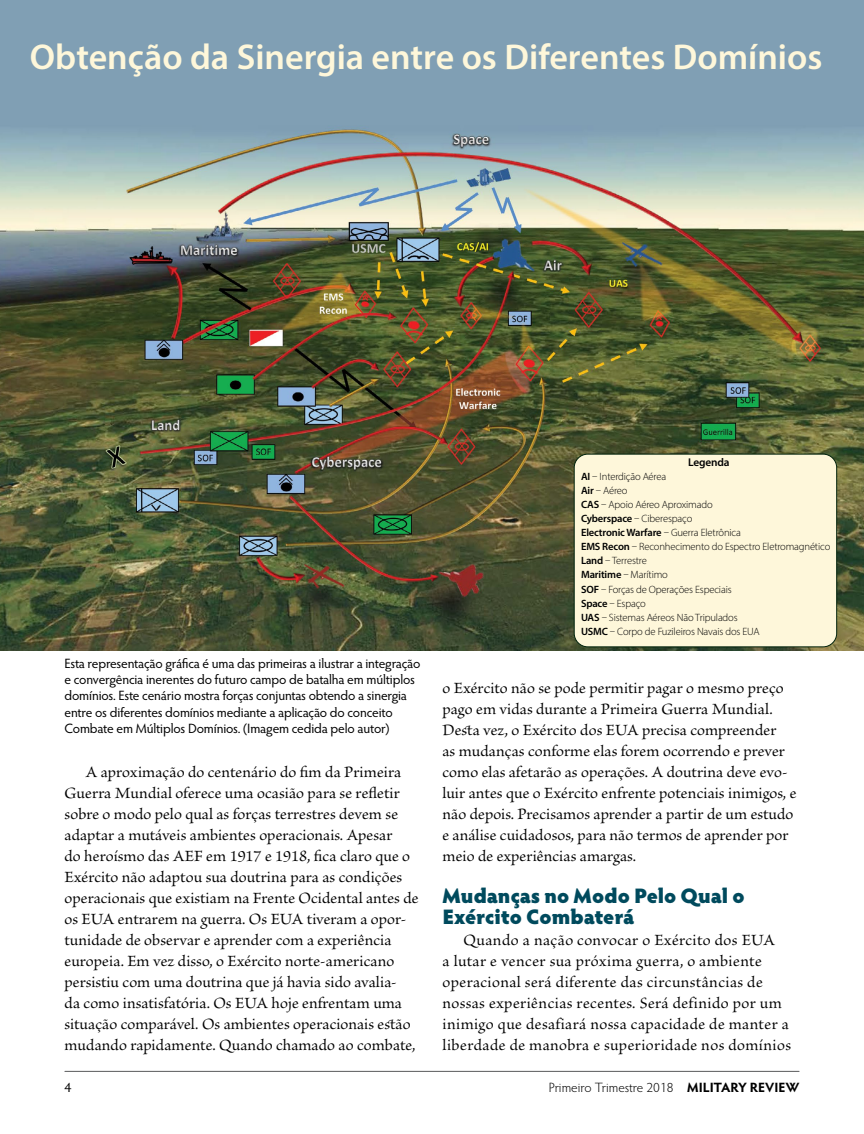
<style>
.page{position:relative;width:864px;height:1134px;background:#fff}
.page>*{position:absolute;margin:0;border:0;box-sizing:border-box;transform-origin:0 0}
.t1{font:600 36px "Myriad Pro";color:#fef7da}
.t2{font:900 21px/21px "Hypatia Sans Pro";letter-spacing:-.005em;color:#004a5d}
.t3{font:16.5px/21px "Brioso Pro";letter-spacing:.005em;color:#000}
.t4{font:16.5px/21px "Brioso Pro";letter-spacing:.025em;color:#000}
.t5{font:13.5px/16.5px "Hypatia Sans Pro";letter-spacing:-.015em;color:#000}
.t6{font:300 13.5px "Hypatia Sans Pro";color:#000}
.t7{font:600 11.25px "Myriad Pro";letter-spacing:-.015em;color:#000}
.t8{font:300 10.65px/14.1px "Myriad Pro";letter-spacing:-.015em;color:#000}
.s1{font-weight:600}
.s2{font-weight:700}
</style>
<div class="page">
<hr style="left:65px;top:1071px;width:734px;height:1px;background:#58595b">
<img style="left:0;top:0;width:864px;height:650px">
<div style="left:574px;top:454px;width:263px;height:193px;background:#fef7da;border-radius:14px"></div>
<div style="left:574px;top:454px;width:263px;height:193px;border:1px solid #00220b;border-radius:14px"></div>
<h1 class="t1" style="left:30px;top:34px;width:794px">Obtenção da Sinergia entre os Diferentes Domínios</h1>
<p class="t5" style="left:64px;top:654px;width:357px">Esta representação gráfica é uma das primeiras a ilustrar a integração e convergência inerentes do futuro campo de batalha em múltiplos domínios. Este cenário mostra forças conjuntas obtendo a sinergia entre os diferentes domínios mediante a aplicação do conceito Combate em Múltiplos Domínios. (Imagem cedida pelo autor)</p>
<p class="t3" style="left:64px;top:762px;width:356px;text-indent:21px">A aproximação do centenário do fim da Primeira Guerra Mundial oferece uma ocasião para se refletir sobre o modo pelo qual as forças terrestres devem se adaptar a mutáveis ambientes operacionais. Apesar<br>do heroísmo das AEF em 1917 e 1918, fica claro que o Exército não adaptou sua doutrina para as condições operacionais que existiam na Frente Ocidental antes de os EUA entrarem na guerra. Os EUA tiveram a opor&shy;tunidade de observar e aprender com a experiência europeia. Em vez disso, o Exército norte-americano persistiu com uma doutrina que já havia sido avalia-<br>da como insatisfatória. Os EUA hoje enfrentam uma situação comparável. Os ambientes operacionais estão mudando rapidamente. Quando chamado ao combate,</p>
<p class="t7" style="left:688px;top:455px;width:43px">Legenda</p>
<p class="t8" style="left:581px;top:469px;width:251px"><span class="s1">AI</span> – Interdição Aérea<br><span class="s1">Air</span> – Aéreo<br><span class="s1">CAS</span> – Apoio Aéreo Aproximado<br><span class="s1">Cyberspace</span> – Ciberespaço<br><span class="s1">Electronic Warfare</span> – Guerra Eletrônica<br><span class="s1">EMS Recon</span> – Reconhecimento do Espectro Eletromagnético<br><span class="s1">Land</span> – Terrestre<br><span class="s1">Maritime</span> – Marítimo<br><span class="s1">SOF</span> – Forças de Operações Especiais<br><span class="s1">Space</span> – Espaço<br><span class="s1">UAS</span> – Sistemas Aéreos Não Tripulados<br><span class="s1">USMC</span> – Corpo de Fuzileiros Navais dos EUA</p>
<p class="t3" style="left:442px;top:678px;width:355px">o Exército não se pode permitir pagar o mesmo preço pago em vidas durante a Primeira Guerra Mundial.<br>Desta vez, o Exército dos EUA precisa compreender<br>as mudanças conforme elas forem ocorrendo e prever como elas afetarão as operações. A doutrina deve evo&shy;luir antes que o Exército enfrente potenciais inimigos, e não depois. Precisamos aprender a partir de um estudo e análise cuidadosos, para não termos de aprender por meio de experiências amargas.</p>
<p class="t2" style="left:442px;top:884px;width:304px">Mudanças no Modo Pelo Qual o<br>Exército Combaterá</p>
<p class="t4" style="left:442px;top:930px;width:350px;text-indent:21px">Quando a nação convocar o Exército dos EUA<br>a lutar e vencer sua próxima guerra, o ambiente operacional será diferente das circunstâncias de nossas experiências recentes. Será definido por um inimigo que desafiará nossa capacidade de manter a liberdade de manobra e superioridade nos domínios</p>
<p class="t5" style="left:64px;top:1079px;width:8px">4</p>
<p class="t6" style="left:549px;top:1079px;width:252px">Primeiro Trimestre 2018 <span class="s2">MILITARY REVIEW</span></p>
</div>
